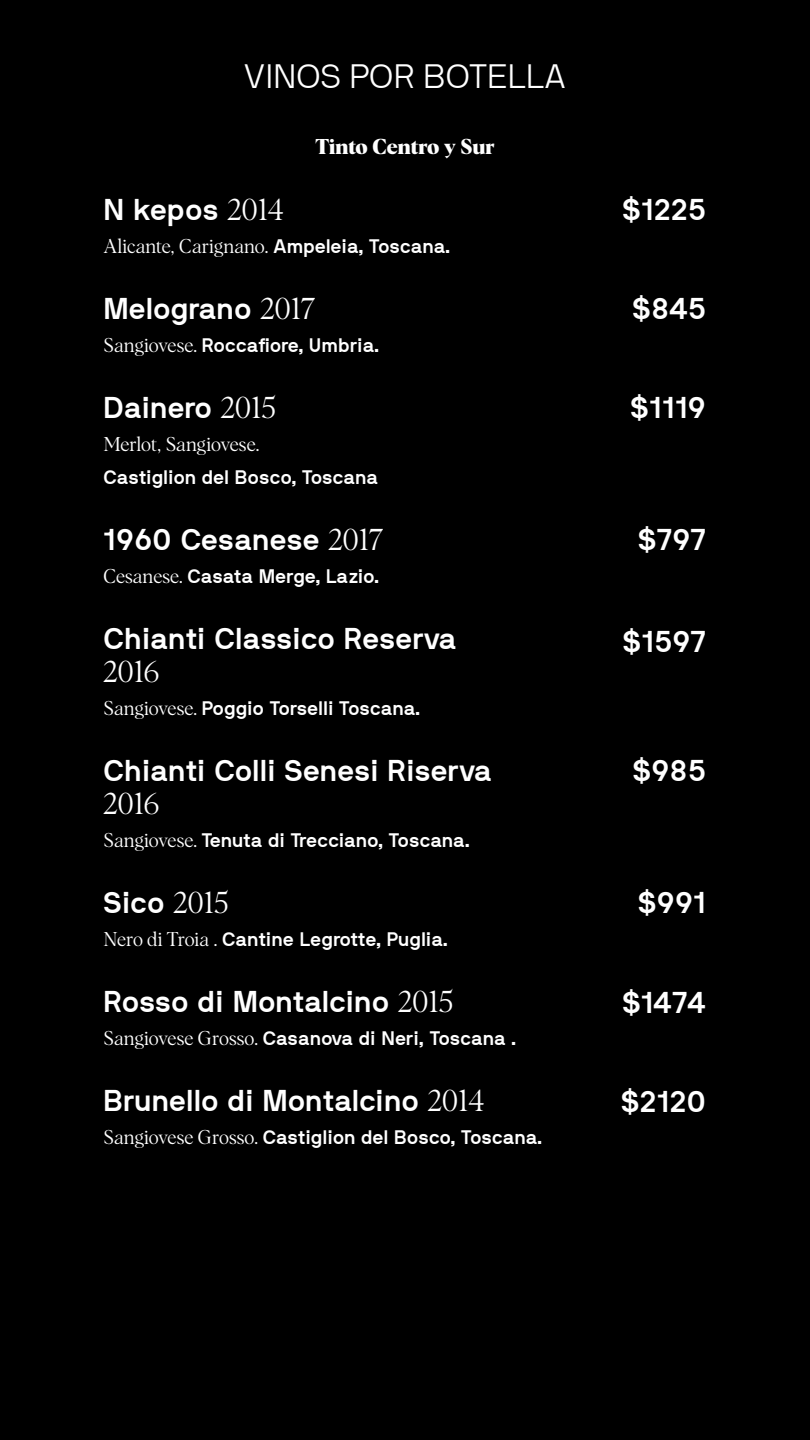
<style>
.page{position:relative;width:810px;height:1440px;background:#000}
.page>*{position:absolute;margin:0;border:0;box-sizing:border-box;transform-origin:0 0}
.t1{font:33.75px "NB International Light Webfont";color:#fff}
.t2{font:30px "NB International Bold Webfont";color:#fff}
.t3{font:300 30px "Albra";color:#fff}
.t4{font:700 21px "Albra";letter-spacing:-.01em;color:#fff}
.t5{font:19.5px "NB International Bold Webfont";color:#fff}
.t6{font:300 19.5px "Albra";color:#fff}
.s1{font-family:"Albra";font-weight:300}
.s2{font-family:"NB International Bold Webfont";font-weight:400}
</style>
<div class="page">
<h1 class="t1" style="left:243px;top:57px;width:325px">VINOS POR BOTELLA</h1>
<p class="t4" style="left:315px;top:131px;width:181px">Tinto Centro y Sur</p>
<h2 class="t2" style="left:104px;top:192px;width:182px">N kepos <span class="s1">2014</span></h2>
<p class="t6" style="left:104px;top:232px;width:348px">Alicante, Carignano. <span class="s2">Ampeleia, Toscana.</span></p>
<h2 class="t2" style="left:104px;top:291px;width:213px">Melograno <span class="s1">2017</span></h2>
<p class="t5" style="left:104px;top:334px;width:278px"><span class="s1">Sangiovese.</span> Roccafiore, Umbria.</p>
<h2 class="t2" style="left:104px;top:390px;width:174px">Dainero <span class="s1">2015</span></h2>
<p class="t6" style="left:104px;top:430px;width:158px">Merlot, Sangiovese.</p>
<p class="t5" style="left:104px;top:466px;width:276px">Castiglion del Bosco, Toscana</p>
<h2 class="t2" style="left:104px;top:522px;width:282px">1960 Cesanese <span class="s1">2017</span></h2>
<p class="t5" style="left:104px;top:565px;width:277px"><span class="s1">Cesanese.</span> Casata Merge, Lazio.</p>
<h2 class="t2" style="left:104px;top:621px;width:355px">Chianti Classico Reserva</h2>
<h2 class="t3" style="left:104px;top:649px;width:57px">2016</h2>
<p class="t5" style="left:104px;top:697px;width:318px"><span class="s1">Sangiovese.</span> Poggio Torselli Toscana.</p>
<h2 class="t2" style="left:104px;top:753px;width:390px">Chianti Colli Senesi Riserva</h2>
<h2 class="t3" style="left:104px;top:781px;width:57px">2016</h2>
<p class="t5" style="left:104px;top:829px;width:368px"><span class="s1">Sangiovese.</span> Tenuta di Trecciano, Toscana.</p>
<h2 class="t2" style="left:104px;top:885px;width:127px">Sico <span class="s1">2015</span></h2>
<p class="t5" style="left:104px;top:928px;width:346px"><span class="s1">Nero di Troia .</span> Cantine Legrotte, Puglia.</p>
<h2 class="t2" style="left:103px;top:984px;width:352px">Rosso di Montalcino <span class="s1">2015</span></h2>
<p class="t5" style="left:103px;top:1027px;width:414px"><span class="s1">Sangiovese Grosso.</span> Casanova di Neri, Toscana .</p>
<h2 class="t2" style="left:103px;top:1083px;width:382px">Brunello di Montalcino <span class="s1">2014</span></h2>
<p class="t5" style="left:103px;top:1126px;width:440px"><span class="s1">Sangiovese Grosso.</span> Castiglion del Bosco, Toscana.</p>
<h2 class="t2" style="left:623px;top:192px;width:85px">$1225</h2>
<h2 class="t2" style="left:633px;top:292px;width:75px">$845</h2>
<h2 class="t2" style="left:631px;top:391px;width:77px">$1119</h2>
<h2 class="t2" style="left:638px;top:522px;width:70px">$797</h2>
<h2 class="t2" style="left:623px;top:624px;width:85px">$1597</h2>
<h2 class="t2" style="left:633px;top:754px;width:75px">$985</h2>
<h2 class="t2" style="left:638px;top:886px;width:70px">$991</h2>
<h2 class="t2" style="left:622px;top:985px;width:86px">$1474</h2>
<h2 class="t2" style="left:621px;top:1084px;width:87px">$2120</h2>
</div>
